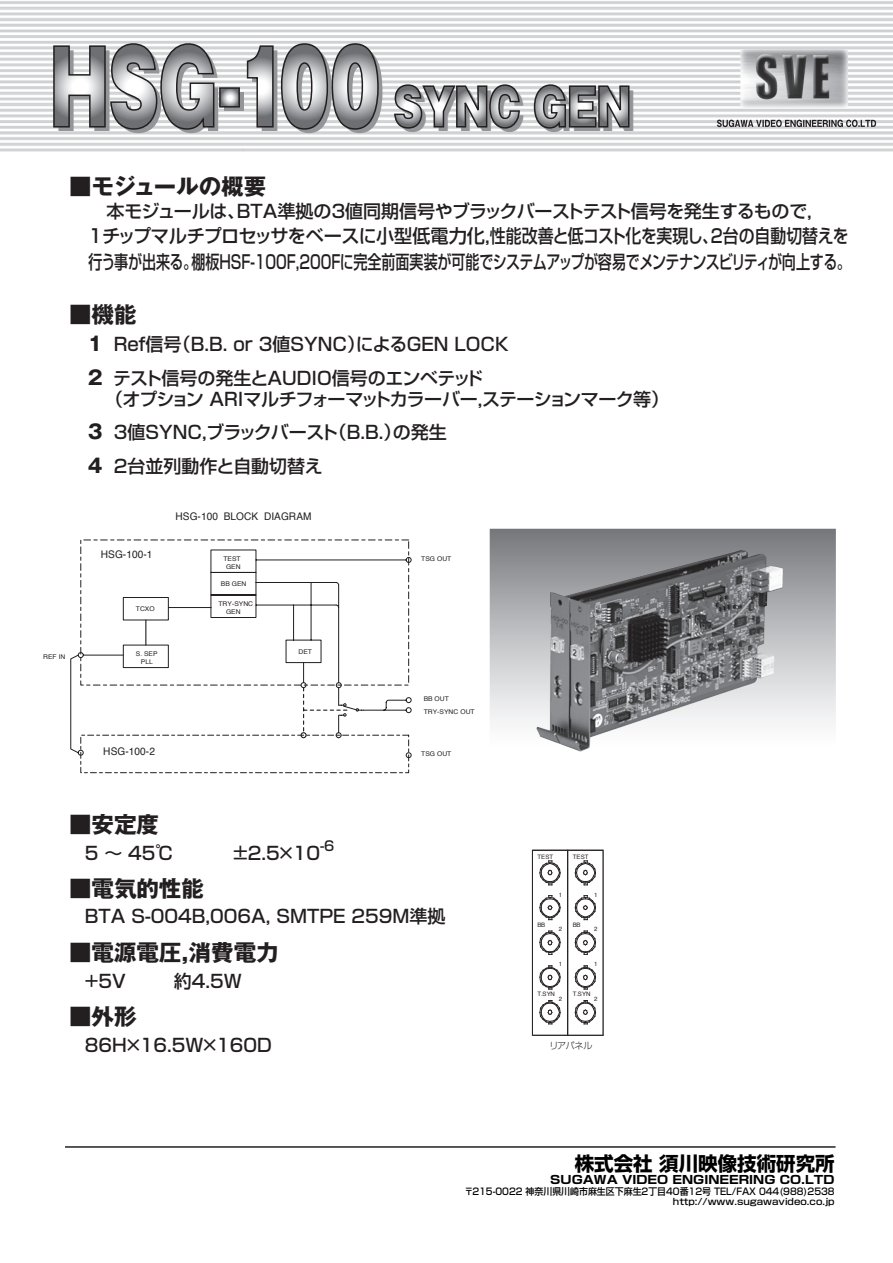
<style>
.page{position:relative;width:893px;height:1263px;background:#fff}
.page>*{position:absolute;margin:0;border:0;box-sizing:border-box;transform-origin:0 0}
.t1{font:900 98.4px "Gothic MB101 Pro";color:#939598;scale:.68 1}
.t2{font:700 22.5px "Gothic MB101 Pro";color:#231f20}
.t3{font:700 19.5px "Shin Go Pro";color:#000}
.t4{font:700 19.5px "Gothic MB101 Pro";color:#231f20}
.t5{font:500 18.75px/25.5px "Shin Go Pro";letter-spacing:-.025em;color:#231f20}
.t6{font:500 18px "Shin Go Pro";color:#231f20}
.t7{font:500 18px/21px "Shin Go Pro";letter-spacing:-.03em;color:#231f20}
.t8{font:500 13.5px "Shin Go Pro";color:#231f20}
.t9{font:700 11.4px "Shin Go Pro";color:#000;scale:1.11 1}
.t10{font:10.5px "Helvetica";letter-spacing:.01em;color:#231f20;scale:.96 1}
.t11{font:500 9.45px "Shin Go Pro";color:#000;scale:.94 1}
.t12{font:500 9px "Shin Go Pro";color:#000;scale:1.13 1}
.t13{font:300 9px "Shin Go Pro";letter-spacing:-.04em;color:#231f20}
.t14{font:6.45px/7.5px "Helvetica";letter-spacing:.005em;color:#231f20;text-align:center;scale:1.04 1}
.t15{font:6px "Helvetica";letter-spacing:-.015em;color:#231f20}
.s1{font-size:49.5px}
.s2{font-family:"Gothic MB101 Pro";font-weight:700;font-size:19.5px}
</style>
<div class="page">
<div style="left:490px;top:529px;width:346px;height:276px;background:linear-gradient(to bottom,#828488,#fff)"></div>
<svg style="left:717px;top:120px;width:159px;height:7px"></svg>
<svg style="left:65px;top:1146px;width:771px;height:2px;background:#595656"></svg>
<img style="left:740px;top:49px;width:108px;height:59px">
<svg style="left:52px;top:42px;width:163px;height:88px"></svg>
<svg style="left:222px;top:90px;width:15px;height:15px"></svg>
<div style="left:219px;top:87px;width:21px;height:21px;border:2px solid #231f20"></div>
<svg style="left:246px;top:35px;width:28px;height:93px"></svg>
<svg style="left:280px;top:42px;width:99px;height:88px;background:#adadaf"></svg>
<svg style="left:393px;top:47px;width:128px;height:82px"></svg>
<svg style="left:533px;top:84px;width:97px;height:45px;background:#9b9b9d"></svg>
<img style="left:536px;top:549px;width:247px;height:203px">
<svg style="left:532px;top:849px;width:72px;height:187px"></svg>
<div style="left:80px;top:735px;width:329px;height:38px;border:1px dashed #231f20"></div>
<svg style="left:70px;top:549px;width:342px;height:209px"></svg>
<h1 class="t1" style="left:55px;top:10px;width:855px">HSG-100 <span class="s1">SYNC GEN</span></h1>
<p class="t2" style="left:69px;top:168px;width:199px">■モジュールの概要</p>
<p class="t7" style="left:89px;top:198px;width:725px">　本モジュールは、BTA準拠の３値同期信号やブラックバーストテスト信号を発生するもので,</p>
<p class="t5" style="left:89px;top:221px;width:764px">1チップマルチプロセッサをベースに小型低電力化，性能改善と低コスト化を実現し、２台の自動切替えを行う事が出来る。棚板HSF-100F,200Fに完全前面実装が可能でシステムアップが容易でメンテナンスビリティが向上する。</p>
<p class="t2" style="left:69px;top:296px;width:69px">■機能</p>
<p class="t4" style="left:88px;top:327px;width:16px">1</p>
<p class="t6" style="left:114px;top:330px;width:396px">Ref信号（B.B. or 3値SYNC）によるGEN LOCK</p>
<p class="t7" style="left:105px;top:365px;width:566px;text-indent:-17px"><span class="s2">2</span> テスト信号の発生とAUDIO信号のエンベテッド<br>（オプション ARIマルチフォーマットカラーバー，ステーションマーク等）</p>
<p class="t6" style="left:85px;top:417px;width:363px"><span class="s2">３</span> 3値SYNC，ブラックバースト（B.B.）の発生</p>
<p class="t6" style="left:85px;top:452px;width:239px"><span class="s2">４</span> 2台並列動作と自動切替え</p>
<p class="t14" style="left:43px;top:653px;width:23px">REF IN</p>
<p class="t10" style="left:101px;top:547px;width:55px">HSG-100-1</p>
<p class="t14" style="left:136px;top:605px;width:20px">TCXO</p>
<p class="t14" style="left:136px;top:650px;width:22px">S. SEP<br>PLL</p>
<p class="t10" style="left:175px;top:509px;width:143px">HSG-100 BLOCK DIAGRAM</p>
<p class="t14" style="left:223px;top:555px;width:18px">TEST<br>GEN</p>
<p class="t14" style="left:221px;top:580px;width:26px">BB GEN</p>
<p class="t14" style="left:226px;top:600px;width:28px;text-align:left;text-indent:-8px">TRY-SYNC<br>GEN</p>
<p class="t14" style="left:299px;top:648px;width:14px">DET</p>
<p class="t10" style="left:103px;top:745px;width:55px">HSG-100-2</p>
<p class="t2" style="left:69px;top:806px;width:92px">■安定度</p>
<p class="t14" style="left:421px;top:555px;width:31px">TSG OUT</p>
<p class="t14" style="left:424px;top:693px;width:50px;line-height:12.5px;text-align:left">BB OUT<br>TRY-SYNC OUT</p>
<p class="t14" style="left:421px;top:751px;width:31px">TSG OUT</p>
<p class="t6" style="left:85px;top:838px;width:90px">5 ～ 45℃</p>
<p class="t6" style="left:231px;top:838px;width:90px">±2.5×10</p>
<p class="t8" style="left:320px;top:834px;width:16px">-6</p>
<p class="t2" style="left:69px;top:869px;width:136px">■電気的性能</p>
<p class="t6" style="left:85px;top:902px;width:362px">BTA S-004B,006A, SMTPE 259M準拠</p>
<p class="t2" style="left:69px;top:934px;width:211px">■電源電圧,消費電力</p>
<p class="t6" style="left:85px;top:966px;width:158px">+5V　　 約4.5W</p>
<p class="t2" style="left:69px;top:998px;width:69px">■外形</p>
<p class="t6" style="left:85px;top:1030px;width:188px">86H×16.5W×160D</p>
<p class="t15" style="left:537px;top:853px;width:17px">TEST</p>
<p class="t15" style="left:573px;top:853px;width:17px">TEST</p>
<p class="t15" style="left:559px;top:891px;width:5px">1</p>
<p class="t15" style="left:594px;top:891px;width:5px">1</p>
<p class="t15" style="left:537px;top:921px;width:9px">BB</p>
<p class="t15" style="left:559px;top:925px;width:5px">2</p>
<p class="t15" style="left:559px;top:960px;width:5px">1</p>
<p class="t15" style="left:559px;top:995px;width:5px">2</p>
<p class="t15" style="left:537px;top:990px;width:19px">T.SYN</p>
<p class="t15" style="left:573px;top:921px;width:9px">BB</p>
<p class="t15" style="left:594px;top:925px;width:5px">2</p>
<p class="t15" style="left:594px;top:960px;width:5px">1</p>
<p class="t15" style="left:594px;top:995px;width:5px">2</p>
<p class="t15" style="left:573px;top:990px;width:19px">T.SYN</p>
<p class="t13" style="left:549px;top:1038px;width:45px">リアパネル</p>
<p class="t3" style="left:575px;top:1148px;width:261px">株式会社 須川映像技術研究所</p>
<p class="t9" style="left:550px;top:1171px;width:258px">SUGAWA VIDEO ENGINEERING CO.LTD</p>
<p class="t11" style="left:465px;top:1183px;width:395px">〒215-0022 神奈川県川崎市麻生区下麻生2丁目40番12号 TEL/FAX 044(988)2538</p>
<p class="t12" style="left:673px;top:1194px;width:145px">http://www.sugawavideo.co.jp</p>
</div>
